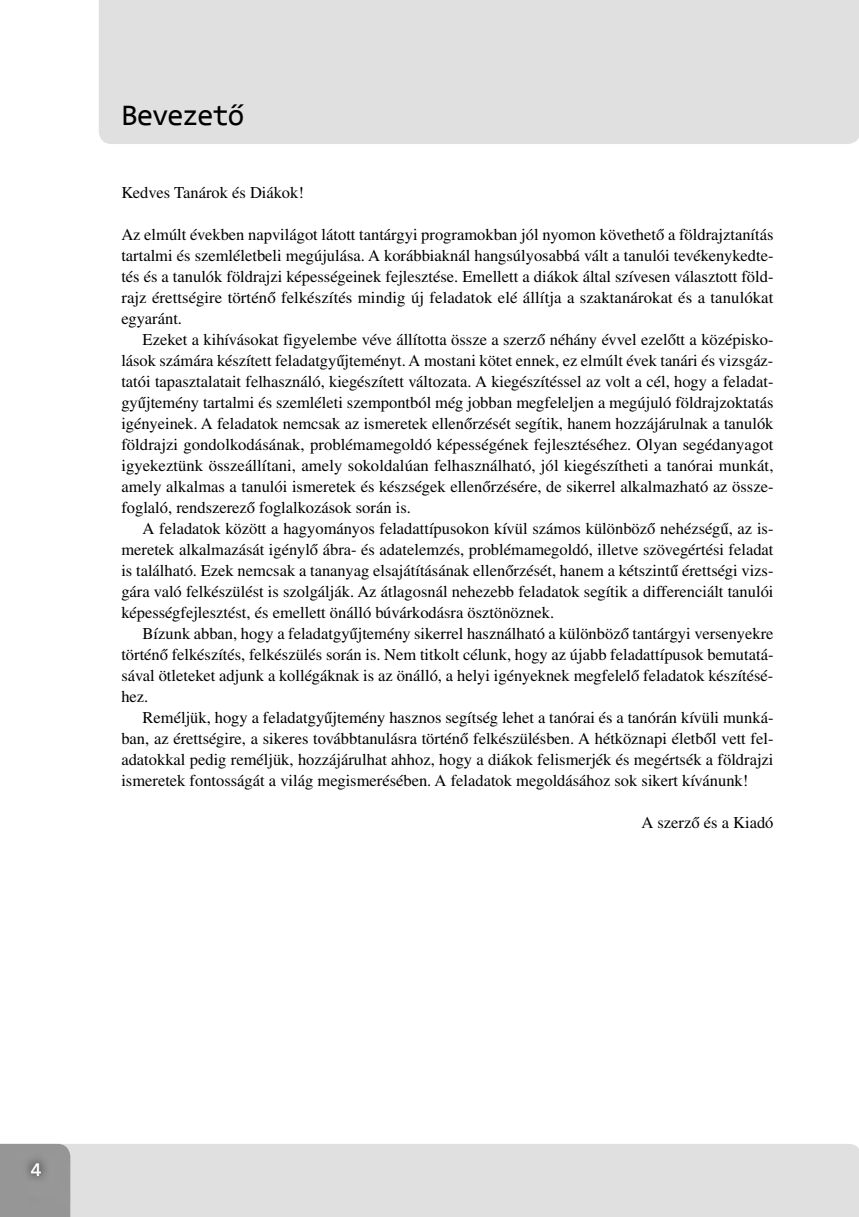
<style>
.page{position:relative;width:859px;height:1217px;background:#fff}
.page>*{position:absolute;margin:0;border:0;box-sizing:border-box;transform-origin:0 0}
.t1{font:30px "Consolas";letter-spacing:-.05em;color:#000}
.t2{font:19.5px "Consolas";color:#fff}
.t3{font:16.5px/21px "Times H";color:#000;text-align:justify}
</style>
<div class="page">
<div style="left:70px;top:1144px;width:789px;height:72px;background:#e0e0e0"></div>
<div style="left:99px;top:0;width:760px;height:144px;background:#e0e0e0"></div>
<div style="left:70px;top:1153px;width:44px;height:52px;background:#e0e0e0"></div>
<svg style="left:0;top:1143px;width:70px;height:73px;background:#969696"></svg>
<h1 class="t1" style="left:121px;top:102px;width:124px">Bevezető</h1>
<p class="t3" style="left:121px;top:183px;width:184px">Kedves Tanárok és Diákok!</p>
<p class="t3" style="left:121px;top:225px;width:653px">Az elmúlt években napvilágot látott tantárgyi programokban jól nyomon követhető a földrajztanítás tartalmi és szemléletbeli megújulása. A korábbiaknál hangsúlyosabbá vált a tanulói tevékenykedte&shy;tés és a tanulók földrajzi képességeinek fejlesztése. Emellett a diákok által szívesen választott föld&shy;rajz érettségire történő felkészítés mindig új feladatok elé állítja a szaktanárokat és a tanulókat egyaránt.</p>
<p class="t3" style="left:121px;top:330px;width:653px;text-indent:21px">Ezeket a kihívásokat figyelembe véve állította össze a szerző néhány évvel ezelőtt a középisko&shy;lások számára készített feladatgyűjteményt. A mostani kötet ennek, ez elmúlt évek tanári és vizsgáz&shy;tatói tapasztalatait felhasználó, kiegészített változata. A kiegészítéssel az volt a cél, hogy a feladat&shy;gyűjtemény tartalmi és szemléleti szempontból még jobban megfeleljen a megújuló földrajzoktatás igényeinek. A feladatok nemcsak az ismeretek ellenőrzését segítik, hanem hozzájárulnak a tanulók földrajzi gondolkodásának, problémamegoldó képességének fejlesztéséhez. Olyan segédanyagot igyekeztünk összeállítani, amely sokoldalúan felhasználható, jól kiegészítheti a tanórai munkát, amely alkalmas a tanulói ismeretek és készségek ellenőrzésére, de sikerrel alkalmazható az össze&shy;foglaló, rendszerező foglalkozások során is.</p>
<p class="t3" style="left:121px;top:519px;width:653px;text-indent:21px">A feladatok között a hagyományos feladattípusokon kívül számos különböző nehézségű, az is&shy;meretek alkalmazását igénylő ábra- és adatelemzés, problémamegoldó, illetve szövegértési feladat is található. Ezek nemcsak a tananyag elsajátításának ellenőrzését, hanem a kétszintű érettségi vizs&shy;gára való felkészülést is szolgálják. Az átlagosnál nehezebb feladatok segítik a differenciált tanulói képességfejlesztést, és emellett önálló búvárkodásra ösztönöznek.</p>
<p class="t3" style="left:121px;top:624px;width:653px;text-indent:21px">Bízunk abban, hogy a feladatgyűjtemény sikerrel használható a különböző tantárgyi versenyekre történő felkészítés, felkészülés során is. Nem titkolt célunk, hogy az újabb feladattípusok bemutatá&shy;sával ötleteket adjunk a kollégáknak is az önálló, a helyi igényeknek megfelelő feladatok készítésé&shy;hez.</p>
<p class="t3" style="left:121px;top:708px;width:653px;text-indent:21px">Reméljük, hogy a feladatgyűjtemény hasznos segítség lehet a tanórai és a tanórán kívüli munká&shy;ban, az érettségire, a sikeres továbbtanulásra történő felkészülésben. A hétköznapi életből vett fel&shy;adatokkal pedig reméljük, hozzájárulhat ahhoz, hogy a diákok felismerjék és megértsék a földrajzi ismeretek fontosságát a világ megismerésében. A feladatok megoldásához sok sikert kívánunk!</p>
<p class="t3" style="left:641px;top:813px;width:133px">A szerző és a Kiadó</p>
<p class="t2" style="left:31px;top:1160px;width:12px">4</p>
</div>
